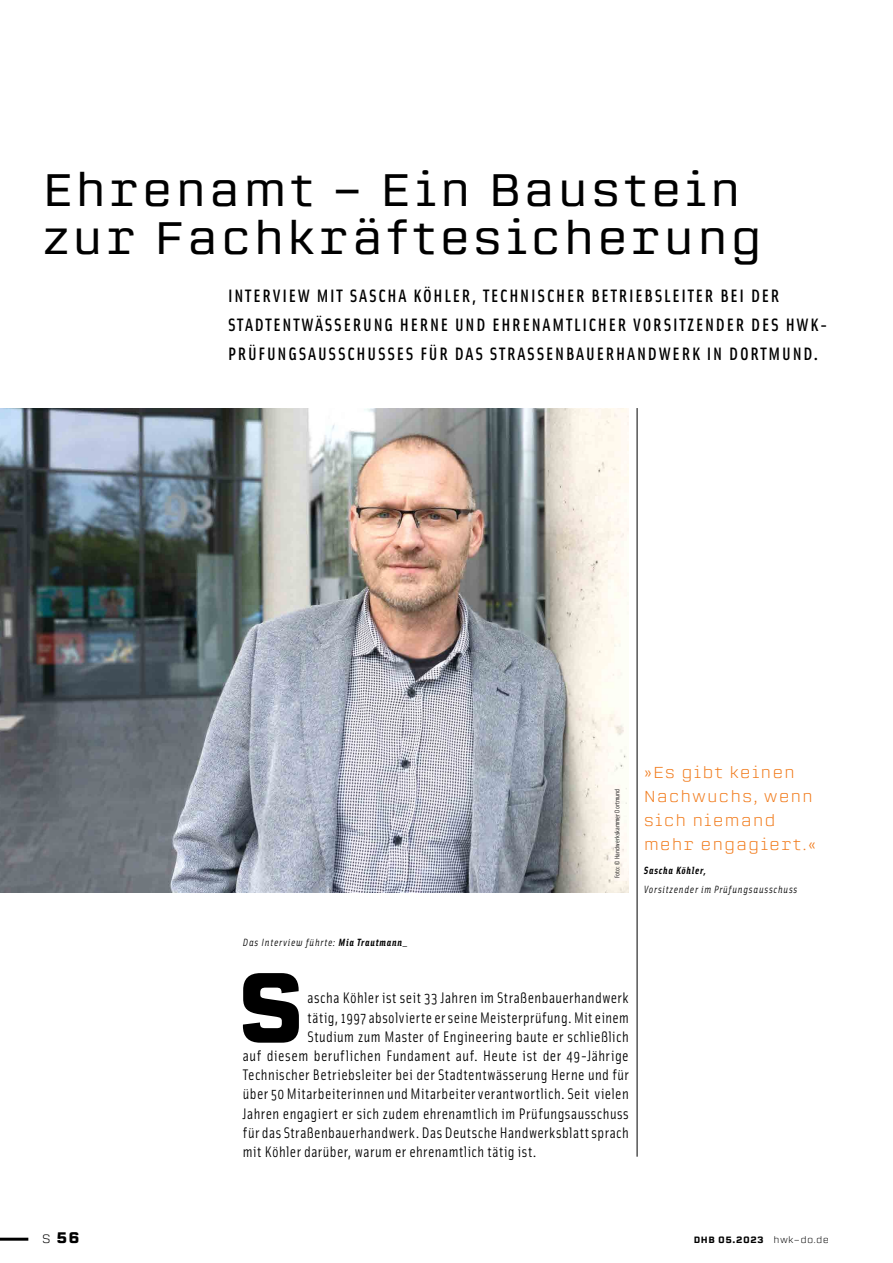
<style>
.page{position:relative;width:893px;height:1263px;background:#fff}
.page>*{position:absolute;margin:0;border:0;box-sizing:border-box;transform-origin:0 0}
.t1{font:700 94.95px "Erbaum";color:#000}
.t2{font:45px/48px "Erbaum";letter-spacing:.06em;color:#000}
.t3{font:500 18px/28.8px "Solex OT";letter-spacing:.1em;color:#000}
.t4{font:300 15.75px/24px "Erbaum";letter-spacing:.06em;color:#f17a1a}
.t5{font:15.3px "Solex OT";letter-spacing:.03em;color:#000}
.t6{font:700 15px "Erbaum";color:#000}
.t7{font:italic 10.5px "Solex OT";letter-spacing:.075em;color:#000}
.t8{font:italic 700 10.5px "Solex OT";letter-spacing:.08em;color:#000}
.t9{font:500 9px "Erbaum";letter-spacing:.06em;color:#000}
.t10{font:6.75px "Solex OT";letter-spacing:.01em;color:#000}
.s1{font-weight:700}
.s2{font-weight:300;font-size:12px}
.s3{font-weight:300}
</style>
<div class="page">
<hr style="left:0;top:1238px;width:28px;height:3px;background:#000">
<img style="left:0;top:408px;width:629px;height:485px">
<hr style="left:637px;top:408px;width:1px;height:749px;background:#000">
<h2 class="t2" style="left:43px;top:165px;width:721px">Ehrenamt - Ein Baustein zur Fachkräftesicherung</h2>
<p class="t3" style="left:228px;top:281px;width:601px">INTERVIEW MIT SASCHA KÖHLER, TECHNISCHER BETRIEBSLEITER BEI DER<br>STADTENTWÄSSERUNG HERNE UND EHRENAMTLICHER VORSITZENDER DES HWK-<br>PRÜFUNGSAUSSCHUSSES FÜR DAS STRASSENBAUERHANDWERK IN DORTMUND.</p>
<p class="t10" style="left:613px;top:878px;width:91px;rotate:-90deg">Foto: © Handwerkskammer Dortmund</p>
<p class="t4" style="left:644px;top:760px;width:174px">»Es gibt keinen<br>Nachwuchs, wenn sich niemand mehr engagiert.«</p>
<p class="t8" style="left:644px;top:863px;width:64px">Sascha Köhler,</p>
<p class="t7" style="left:644px;top:882px;width:155px">Vorsitzender im Prüfungsausschuss</p>
<p class="t7" style="left:243px;top:935px;width:166px">Das Interview führte: <span class="s1">Mia Trautmann_</span></p>
<h1 class="t1" style="left:236px;top:939px;width:71px">S</h1>
<p class="t5" style="left:308px;top:988px;width:323px">ascha Köhler ist seit 33 Jahren im Straßenbauerhandwerk</p>
<p class="t5" style="left:308px;top:1007px;width:323px">tätig, 1997 absolvierte er seine Meisterprüfung. Mit einem</p>
<p class="t5" style="left:308px;top:1027px;width:323px">Studium zum Master of Engineering baute er schließlich</p>
<p class="t5" style="left:243px;top:1046px;width:387px">auf diesem beruflichen Fundament auf. Heute ist der 49-Jährige</p>
<p class="t5" style="left:243px;top:1065px;width:387px">Technischer Betriebsleiter bei der Stadtentwässerung Herne und für</p>
<p class="t5" style="left:243px;top:1084px;width:387px">über 50 Mitarbeiterinnen und Mitarbeiter verantwortlich. Seit vielen</p>
<p class="t5" style="left:243px;top:1103px;width:387px">Jahren engagiert er sich zudem ehrenamtlich im Prüfungsausschuss</p>
<p class="t5" style="left:243px;top:1123px;width:387px">für das Straßenbauerhandwerk. Das Deutsche Handwerksblatt sprach</p>
<p class="t5" style="left:243px;top:1142px;width:295px">mit Köhler darüber, warum er ehrenamtlich tätig ist.</p>
<p class="t6" style="left:42px;top:1227px;width:40px"><span class="s2">S</span> 56</p>
<p class="t9" style="left:694px;top:1234px;width:137px">DHB 05.2023 <span class="s3">hwk-do.de</span></p>
</div>
